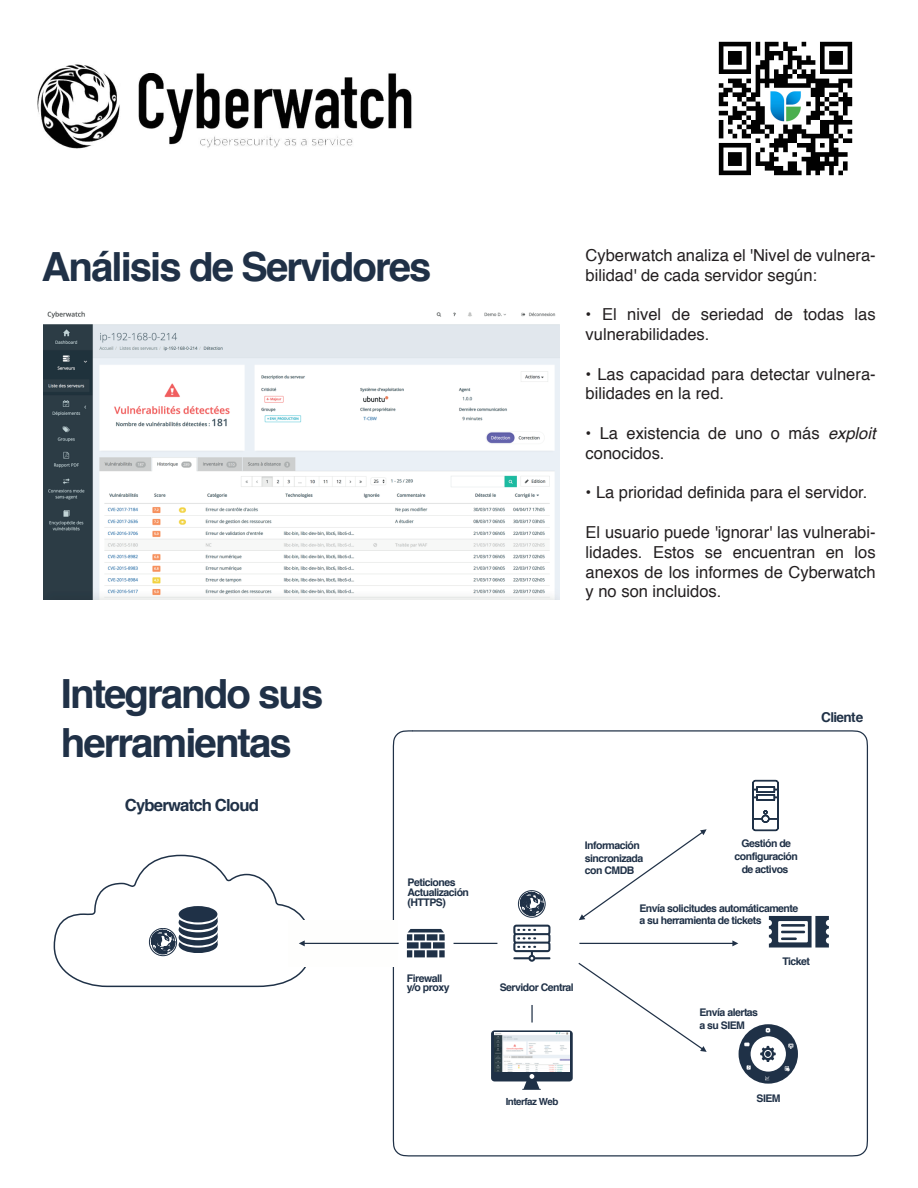
<style>
.page{position:relative;width:918px;height:1188px;background:#fff}
.page>*{position:absolute;margin:0;border:0;box-sizing:border-box;transform-origin:0 0}
.t1{font:700 40.2px/48.3px "Helvetica";letter-spacing:-.05em;color:#203147}
.t2{font:700 16.65px "Helvetica";letter-spacing:-.05em;color:#203147}
.t3{font:16.5px/19.8px "Helvetica";color:#231f20}
.t4{font:700 13.65px "Helvetica";letter-spacing:-.05em;color:#203147}
.t5{font:700 10.5px/12.6px "Helvetica";letter-spacing:-.05em;color:#203147}
.t6{font:700 9.75px "Helvetica";letter-spacing:-.05em;color:#203147}
.s1{font-style:italic}
</style>
<div class="page">
<img style="left:43px;top:311px;width:517px;height:289px">
<svg style="left:392px;top:730px;width:476px;height:427px"></svg>
<hr style="left:454px;top:943px;width:43px;height:1px;background:#203147">
<div style="left:288px;top:920px;width:110px;height:47px;background:#fefefd"></div>
<hr style="left:304px;top:943px;width:94px;height:1px;background:#203147">
<svg style="left:407px;top:929px;width:38px;height:28px"></svg>
<svg style="left:491px;top:829px;width:216px;height:261px"></svg>
<hr style="left:579px;top:943px;width:154px;height:1px;background:#203147">
<svg style="left:732px;top:940px;width:6px;height:6px"></svg>
<svg style="left:769px;top:916px;width:60px;height:32px"></svg>
<div style="left:739px;top:1024px;width:59px;height:60px;border:12px solid #1f3147;border-radius:50%"></div>
<svg style="left:766px;top:1028px;width:4px;height:5px"></svg>
<svg style="left:744px;top:1042px;width:6px;height:5px"></svg>
<svg style="left:747px;top:1065px;width:4px;height:5px"></svg>
<svg style="left:765px;top:1076px;width:4px;height:4px"></svg>
<svg style="left:785px;top:1066px;width:5px;height:5px"></svg>
<svg style="left:788px;top:1044px;width:5px;height:5px"></svg>
<svg style="left:760px;top:1046px;width:16px;height:16px"></svg>
<svg style="left:752px;top:780px;width:27px;height:51px"></svg>
<svg style="left:54px;top:855px;width:258px;height:132px"></svg>
<img style="left:37px;top:64px;width:375px;height:85px">
<img style="left:718px;top:41px;width:135px;height:135px">
<h1 class="t1" style="left:41px;top:243px;width:392px">Análisis de Servidores</h1>
<p class="t3" style="left:586px;top:246px;width:292px">Cyberwatch analiza el 'Nivel de vulnera&shy;bilidad' de cada servidor según:</p>
<p class="t3" style="left:586px;top:305px;width:292px">• El nivel de seriedad de todas las vulnerabilidades.</p>
<p class="t3" style="left:586px;top:365px;width:292px">• Las capacidad para detectar vulnera&shy;bilidades en la red.</p>
<p class="t3" style="left:586px;top:424px;width:292px">• La existencia de uno o más <span class="s1">exploit </span>conocidos.</p>
<p class="t3" style="left:586px;top:483px;width:283px">• La prioridad definida para el servidor.</p>
<p class="t3" style="left:586px;top:523px;width:292px;text-align:justify">El usuario puede 'ignorar' las vulnerabi&shy;lidades. Estos se encuentran en los anexos de los informes de Cyberwatch y no son incluidos.</p>
<h1 class="t1" style="left:61px;top:670px;width:264px">Integrando sus herramientas</h1>
<p class="t2" style="left:125px;top:792px;width:136px">Cyberwatch Cloud</p>
<p class="t4" style="left:821px;top:706px;width:44px">Cliente</p>
<p class="t5" style="left:408px;top:878px;width:63px;line-height:9.9px">Peticiones<br>Actualización (HTTPS)</p>
<p class="t5" style="left:407px;top:973px;width:44px;line-height:9.9px">Firewall y/o proxy</p>
<p class="t5" style="left:585px;top:839px;width:60px">Información sincronizada con CMDB</p>
<p class="t5" style="left:735px;top:837px;width:65px;text-align:center">Gestión de configuración de activos</p>
<p class="t5" style="left:639px;top:902px;width:160px">Envía solicitudes automáticamente a su herramienta de tickets</p>
<p class="t5" style="left:500px;top:982px;width:76px">Servidor Central</p>
<p class="t5" style="left:699px;top:1006px;width:60px">Envía alertas a su SIEM</p>
<p class="t5" style="left:783px;top:955px;width:29px">Ticket</p>
<p class="t6" style="left:506px;top:1094px;width:54px">Interfaz Web</p>
<p class="t5" style="left:757px;top:1092px;width:26px">SIEM</p>
</div>
